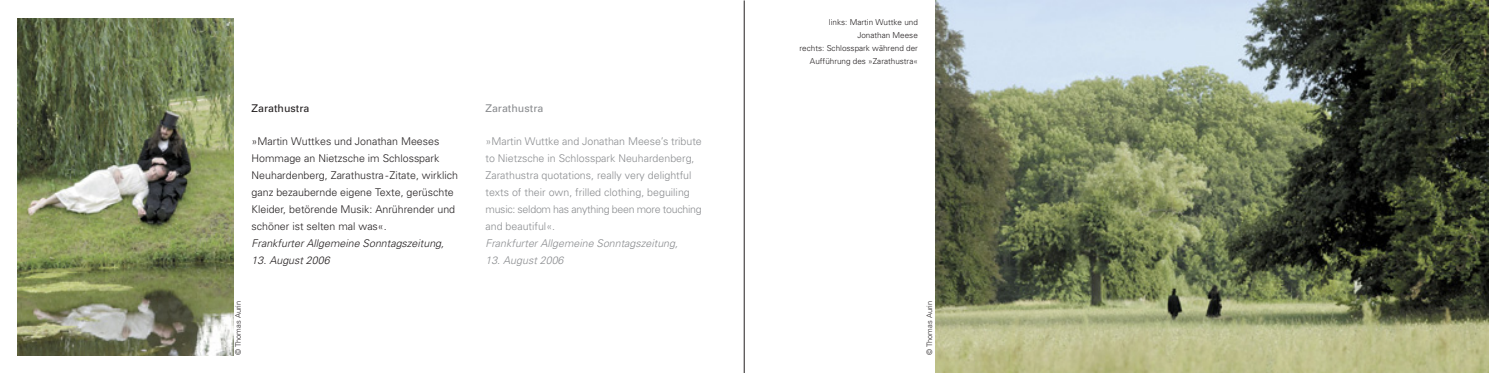
<style>
.page{position:relative;width:1489px;height:373px;background:#fff}
.page>*{position:absolute;margin:0;border:0;box-sizing:border-box;transform-origin:0 0}
.t1{font:300 10.62px/16.9px "Univers";color:#8a8c8f}
.t2{font:300 10.62px/16.9px "Univers";color:#231f20}
.t3{font:italic 300 10.62px "Univers";color:#231f20}
.t4{font:italic 300 10.62px "Univers";color:#8a8c8f}
.t5{font:10.62px "Univers";color:#231f20}
.t6{font:10.62px "Univers";color:#8a8c8f}
.t7{font:300 8.12px/13.1px "Univers";color:#231f20;text-align:right}
.t8{font:300 7.5px "Univers";color:#231f20}
</style>
<div class="page">
<hr style="left:744px;top:0;width:1px;height:372px;background:#231f20">
<img style="left:18px;top:18px;width:216px;height:337px">
<img style="left:935px;top:1px;width:553px;height:371px">
<p class="t5" style="left:252px;top:104px;width:59px">Zarathustra</p>
<p class="t2" style="left:252px;top:134px;width:208px">»Martin Wuttkes und Jonathan Meeses Hommage an Nietzsche im Schlosspark Neuhardenberg, Zarathustra -Zitate, wirklich ganz bezaubernde eigene Texte, gerüschte Kleider, betörende Musik: Anrührender und schöner ist selten mal was«.</p>
<p class="t3" style="left:252px;top:239px;width:196px">Frankfurter Allgemeine Sonntagszeitung,</p>
<p class="t3" style="left:252px;top:256px;width:82px">13. August 2006</p>
<p class="t8" style="left:236px;top:355px;width:56px;rotate:-90deg">© Thomas Aurin</p>
<p class="t6" style="left:485px;top:104px;width:59px">Zarathustra</p>
<p class="t1" style="left:485px;top:134px;width:218px">»Martin Wuttke and Jonathan Meese’s tribute to Nietzsche in Schlosspark Neuhardenberg, Zarathustra quotations, really very delightful texts of their own, frilled clothing, beguiling music: seldom has anything been more touching and beautiful«.</p>
<p class="t4" style="left:485px;top:239px;width:196px">Frankfurter Allgemeine Sonntagszeitung,</p>
<p class="t4" style="left:485px;top:256px;width:82px">13. August 2006</p>
<p class="t7" style="left:799px;top:16px;width:120px">links: Martin Wuttke und<br>Jonathan Meese<br>rechts: Schlosspark während der<br>Aufführung des »Zarathustra«</p>
<p class="t8" style="left:926px;top:355px;width:56px;rotate:-90deg">© Thomas Aurin</p>
</div>
